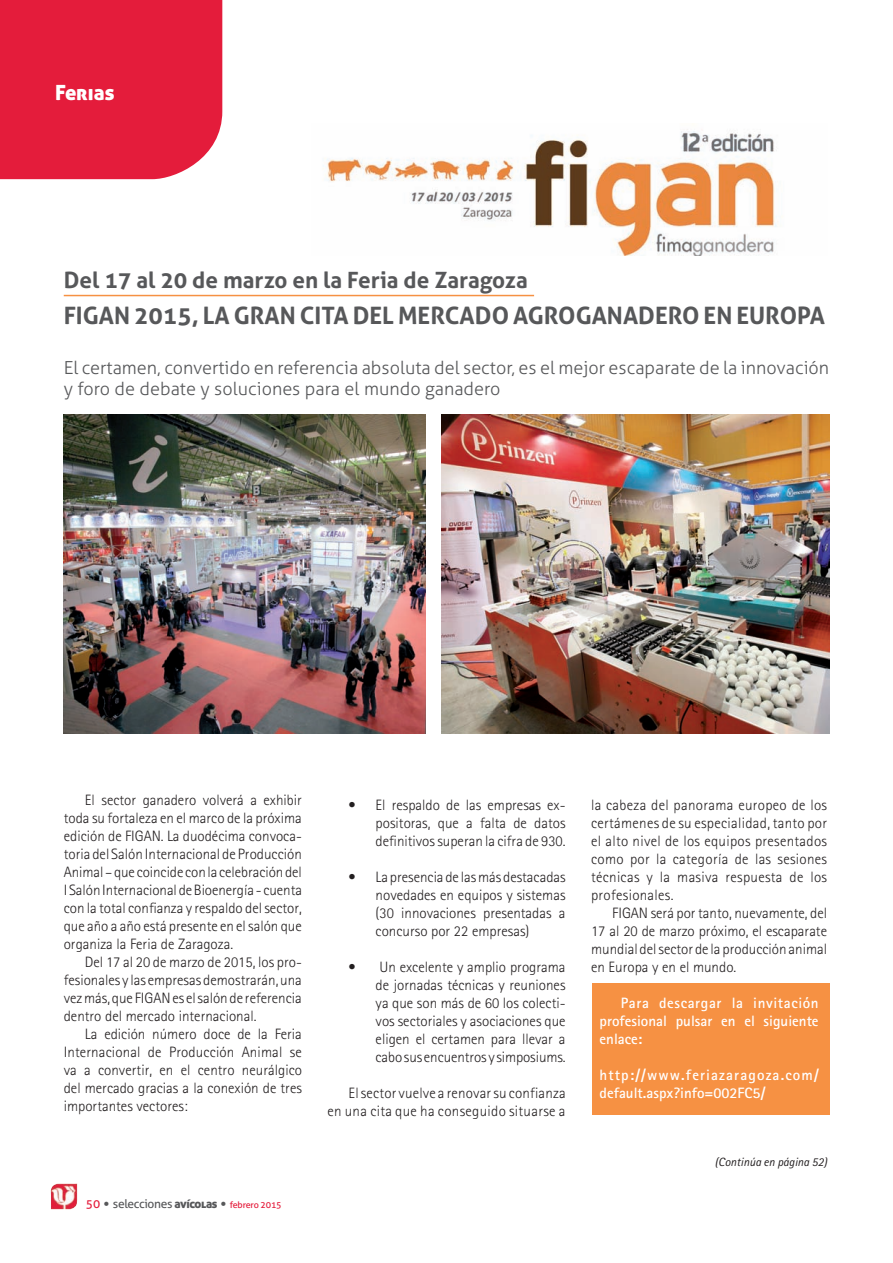
<style>
.page{position:relative;width:893px;height:1263px;background:#fff}
.page>*{position:absolute;margin:0;border:0;box-sizing:border-box;transform-origin:0 0}
.encabezado_noticias{font:700 24px "Aller";color:#57585a}
.encabezado_noticias-2{font:700 22.5px "Aller";color:#57585a}
.t1{font:21px "Aller Display";color:#fff}
.TEXTO_CONGRESOS{font:300 18px/21.6px "Aller";color:#57585a}
.TEXTO_CONGRESOS-2{font:300 15px/18px "Rotis Sans Serif";color:#231f20;text-align:justify}
.TEXTO_CONGRESOS-3{font:700 15px/18px "Rotis Sans Serif";color:#fff;text-align:justify}
.TEXTO_CONGRESOS-4{font:700 15px/18px "Rotis Sans Serif";letter-spacing:.075em;color:#fff}
.t2{font:12px "Aller";letter-spacing:-.03em;color:#57585a}
.encabezado_ferias{font:italic 12px "Rotis Sans Serif";color:#231f20}
.s1{color:#e41c3b}
.s2{font-family:"Frutiger Roman";font-weight:500}
.s3{font-family:"Aller Display"}
.s4{font-size:9px;color:#e41c3b}
</style>
<div class="page">
<img style="left:51px;top:1183px;width:26px;height:26px">
<div style="left:0;top:0;width:222px;height:179px;background:#e41c3b"></div>
<img style="left:323px;top:129px;width:455px;height:126px">
<div style="left:592px;top:983px;width:237px;height:132px;background:#f69143"></div>
<img style="left:64px;top:415px;width:361px;height:318px">
<img style="left:442px;top:415px;width:387px;height:318px">
<hr style="left:64px;top:295px;width:470px;height:1px;background:#f69143">
<p class="t1" style="left:55px;top:79px;width:61px">Ferias</p>
<p class="encabezado_noticias-2" style="left:64px;top:266px;width:466px">Del 17 al 20 de marzo en la Feria de Zaragoza</p>
<p class="encabezado_noticias" style="left:64px;top:301px;width:763px">FIGAN 2015, LA GRAN CITA DEL MERCADO AGROGANADERO EN EUROPA</p>
<p class="TEXTO_CONGRESOS" style="left:64px;top:357px;width:767px">El certamen, convertido en referencia absoluta del sector, es el mejor escaparate de la innovación y foro de debate y soluciones para el mundo ganadero</p>
<p class="TEXTO_CONGRESOS-2" style="left:64px;top:790px;width:240px;text-indent:21px">El sector ganadero volverá a exhibir toda su fortaleza en el marco de la próxima edición de FIGAN. La duodécima convoca&shy;toria del Salón Internacional de Producción Animal – que coincide con la celebración del I Salón Internacional de Bioenergía - cuenta con la total confianza y respaldo del sector, que año a año está presente en el salón que organiza la Feria de Zaragoza.</p>
<p class="TEXTO_CONGRESOS-2" style="left:64px;top:952px;width:240px;text-indent:21px">Del 17 al 20 de marzo de 2015, los pro&shy;fesionales y las empresas demostrarán, una vez más, que FIGAN es el salón de referencia dentro del mercado internacional.</p>
<p class="TEXTO_CONGRESOS-2" style="left:64px;top:1024px;width:240px;text-indent:21px">La edición número doce de la Feria Internacional de Producción Animal se va a convertir, en el centro neurálgico del mercado gracias a la conexión de tres importantes vectores:</p>
<p class="t2" style="left:86px;top:1196px;width:197px"><span class="s1">50</span> <span class="s2">•</span> selecciones <span class="s3">avícolas</span> <span class="s2">•</span> <span class="s4">febrero 2015</span></p>
<p class="TEXTO_CONGRESOS-2" style="left:376px;top:796px;width:191px;text-indent:-27px">• El respaldo de las empresas ex&shy;positoras, que a falta de datos definitivos superan la cifra de 930.</p>
<p class="TEXTO_CONGRESOS-2" style="left:376px;top:868px;width:192px;text-indent:-27px">• La presencia de las más destacadas novedades en equipos y sistemas (30 innovaciones presentadas a concurso por 22 empresas)</p>
<p class="TEXTO_CONGRESOS-2" style="left:376px;top:958px;width:192px;text-indent:-27px">• Un excelente y amplio programa de jornadas técnicas y reuniones ya que son más de 60 los colecti&shy;vos sectoriales y asociaciones que eligen el certamen para llevar a cabo sus encuentros y simposiums.</p>
<p class="TEXTO_CONGRESOS-2" style="left:327px;top:1084px;width:240px;text-align:right">El sector vuelve a renovar su confianza<br>en una cita que ha conseguido situarse a</p>
<p class="TEXTO_CONGRESOS-2" style="left:591px;top:796px;width:238px">la cabeza del panorama europeo de los certámenes de su especialidad, tanto por el alto nivel de los equipos presentados como por la categoría de las sesiones técnicas y la masiva respuesta de los profesionales.</p>
<p class="TEXTO_CONGRESOS-2" style="left:591px;top:904px;width:238px;text-indent:21px">FIGAN será por tanto, nuevamente, del 17 al 20 de marzo próximo, el escaparate mundial del sector de la producción animal en Europa y en el mundo.</p>
<p class="TEXTO_CONGRESOS-3" style="left:600px;top:993px;width:221px;text-indent:21px">Para descargar la invitación profesional pulsar en el siguiente enlace:</p>
<p class="TEXTO_CONGRESOS-4" style="left:600px;top:1065px;width:221px">http://www.feriazaragoza.com/ default.aspx?info=002FC5/</p>
<p class="encabezado_ferias" style="left:715px;top:1154px;width:114px">(Continúa en página 52)</p>
</div>
